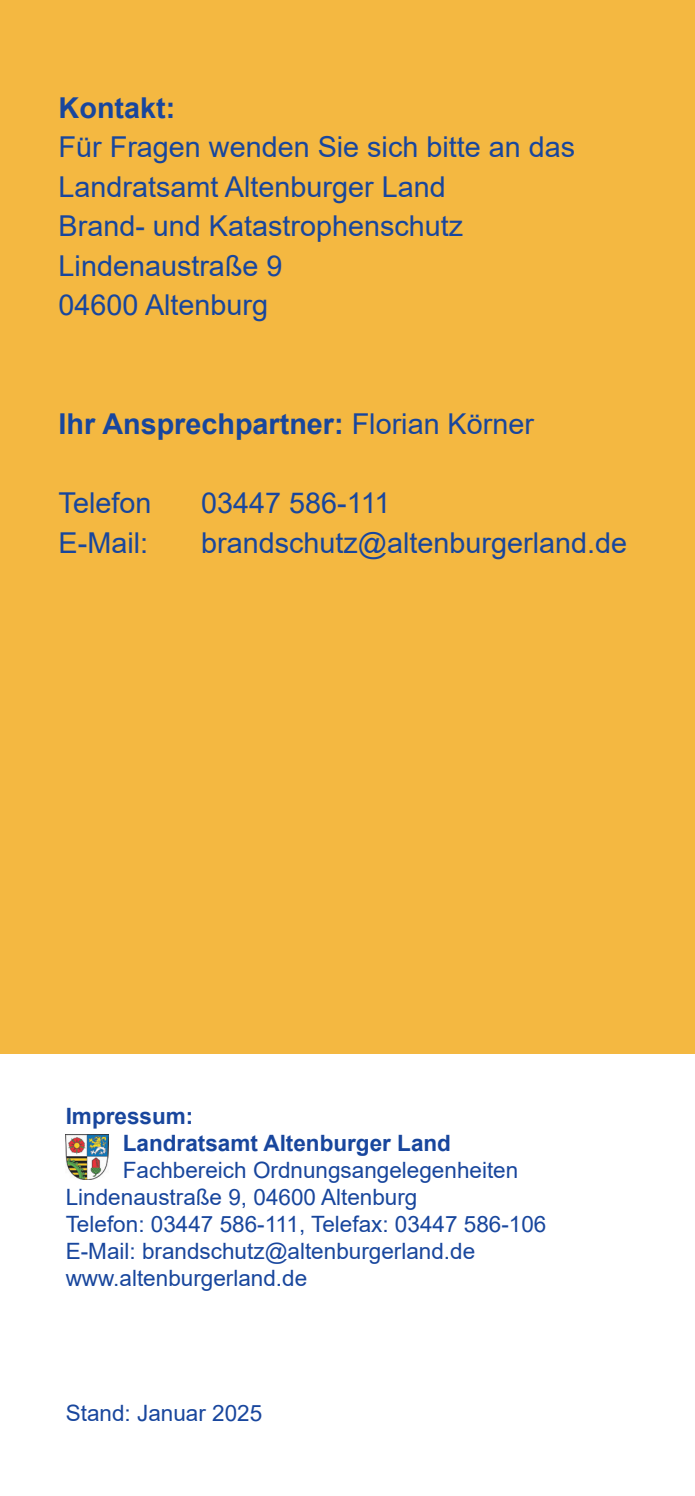
<style>
.page{position:relative;width:695px;height:1496px;background:#fff}
.page>*{position:absolute;margin:0;border:0;box-sizing:border-box;transform-origin:0 0}
.t1{font:28.75px/39.5px "Arial";color:#18469d}
.t2{font:700 28.75px "Arial";color:#18469d}
.t3{font:22.5px/27px "Arial";color:#18469d}
.t4{font:700 22.5px/27px "Arial";color:#18469d}
.s1{font-weight:400}
</style>
<div class="page">
<div style="left:0;top:0;width:694px;height:1053px;background:#f4b841"></div>
<img style="left:65px;top:1134px;width:43px;height:45px">
<h4 class="t2" style="left:59px;top:87px;width:118px">Kontakt:</h4>
<p class="t1" style="left:59px;top:127px;width:518px">Für Fragen wenden Sie sich bitte an das<br>Landratsamt Altenburger Land<br>Brand- und Katastrophenschutz<br>Lindenaustraße 9<br>04600 Altenburg</p>
<h4 class="t2" style="left:59px;top:403px;width:477px">Ihr Ansprechpartner: <span class="s1">Florian Körner</span></h4>
<p class="t1" style="left:59px;top:483px;width:94px">Telefon</p>
<p class="t1" style="left:201px;top:483px;width:191px">03447 586-111</p>
<p class="t1" style="left:59px;top:522px;width:91px">E-Mail:</p>
<p class="t1" style="left:201px;top:522px;width:427px">brandschutz@altenburgerland.de</p>
<p class="t4" style="left:123px;top:1103px;width:329px;text-indent:-57px">Impressum:<br>Landratsamt Altenburger Land</p>
<p class="t3" style="left:66px;top:1156px;width:482px;text-indent:57px">Fachbereich Ordnungsangelegenheiten Lindenaustraße 9, 04600 Altenburg<br>Telefon: 03447 586-111, Telefax: 03447 586-106<br>E-Mail: brandschutz@altenburgerland.de www.altenburgerland.de</p>
<p class="t3" style="left:66px;top:1399px;width:198px">Stand: Januar 2025</p>
</div>
